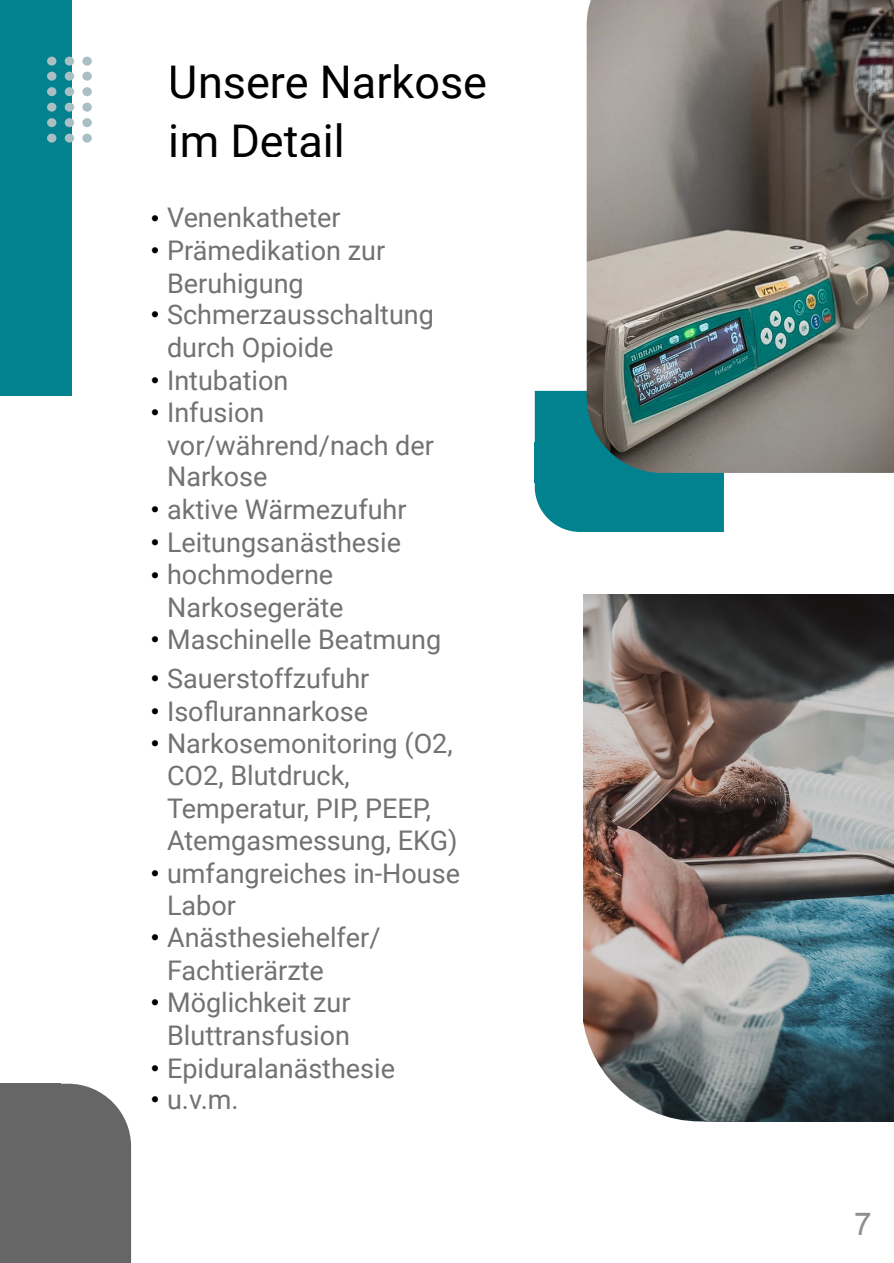
<style>
.page{position:relative;width:894px;height:1263px;background:#fff}
.page>*{position:absolute;margin:0;border:0;box-sizing:border-box;transform-origin:0 0}
.t1{font:45px/58.5px "Roboto";color:#000}
.t2{font:31.5px "Arial";color:#8f8f8f}
.t3{font:27px/32.7px "Roboto";color:#717274}
.t4{font:24.3px "Arial";color:#000}
.s1{font-family:"Arial";font-size:24.3px;color:#000}
</style>
<div class="page">
<div style="left:535px;top:391px;width:52px;height:51px;background:#01828e"></div>
<div style="left:535px;top:442px;width:189px;height:41px;background:#01828e"></div>
<div style="left:535px;top:483px;width:189px;height:49px;background:#01828e"></div>
<img style="left:587px;top:0;width:307px;height:473px">
<div style="left:0;top:0;width:72px;height:396px;background:#01828e"></div>
<img style="left:583px;top:594px;width:311px;height:527px">
<img style="left:583px;top:741px;width:178px;height:381px">
<div style="left:61px;top:1084px;width:70px;height:179px;background:#666"></div>
<div style="left:0;top:1084px;width:61px;height:179px;background:#666"></div>
<svg style="left:47px;top:57px;width:45px;height:9px"></svg>
<svg style="left:47px;top:72px;width:45px;height:9px"></svg>
<svg style="left:47px;top:87px;width:45px;height:9px"></svg>
<svg style="left:47px;top:103px;width:45px;height:9px"></svg>
<svg style="left:47px;top:118px;width:45px;height:9px"></svg>
<svg style="left:47px;top:134px;width:45px;height:9px"></svg>
<h1 class="t1" style="left:169px;top:53px;width:320px">Unsere Narkose im Detail</h1>
<p class="t3" style="left:167px;top:202px;width:220px;text-indent:-17px"><span class="s1">•</span> Venenkatheter<br>Prämedikation zur<br>Beruhigung</p>
<p class="t4" style="left:150px;top:237px;width:10px">•</p>
<p class="t4" style="left:150px;top:301px;width:10px">•</p>
<p class="t3" style="left:167px;top:299px;width:268px">Schmerzausschaltung durch Opioide</p>
<p class="t3" style="left:167px;top:364px;width:268px;line-height:32.2px;text-indent:-17px"><span class="s1">•</span> Intubation<br>Infusion vor/während/nach der<br>Narkose</p>
<p class="t4" style="left:150px;top:399px;width:10px">•</p>
<p class="t3" style="left:150px;top:493px;width:258px"><span class="s1">•</span> aktive Wärmezufuhr</p>
<p class="t3" style="left:167px;top:526px;width:235px;text-indent:-17px"><span class="s1">•</span> Leitungsanästhesie hochmoderne<br>Narkosegeräte</p>
<p class="t4" style="left:150px;top:562px;width:10px">•</p>
<p class="t3" style="left:150px;top:623px;width:292px"><span class="s1">•</span> Maschinelle Beatmung</p>
<p class="t3" style="left:150px;top:662px;width:220px"><span class="s1">•</span> Sauerstoffzufuhr</p>
<p class="t3" style="left:150px;top:695px;width:55px"><span class="s1">•</span> Iso</p>
<p class="t3" style="left:167px;top:695px;width:292px;text-indent:52px">urannarkose<br>Narkosemonitoring (O2,<br>CO2, Blutdruck,<br>Temperatur, PIP, PEEP,<br>Atemgasmessung, EKG)</p>
<p class="t4" style="left:150px;top:730px;width:10px">•</p>
<p class="t4" style="left:150px;top:860px;width:10px">•</p>
<p class="t4" style="left:150px;top:924px;width:10px">•</p>
<p class="t3" style="left:167px;top:857px;width:294px">umfangreiches in-House<br>Labor</p>
<p class="t3" style="left:167px;top:921px;width:215px">Anästhesiehelfer/<br>Fachtierärzte</p>
<p class="t3" style="left:167px;top:987px;width:185px">Möglichkeit zur<br>Bluttransfusion</p>
<p class="t4" style="left:150px;top:989px;width:10px">•</p>
<p class="t3" style="left:225px;top:998px;width:27px">fl</p>
<p class="t3" style="left:150px;top:1052px;width:246px"><span class="s1">•</span> Epiduralanästhesie</p>
<p class="t3" style="left:150px;top:1083px;width:90px"><span class="s1">•</span> u.v.m.</p>
<p class="t2" style="left:854px;top:1207px;width:19px">7</p>
</div>
